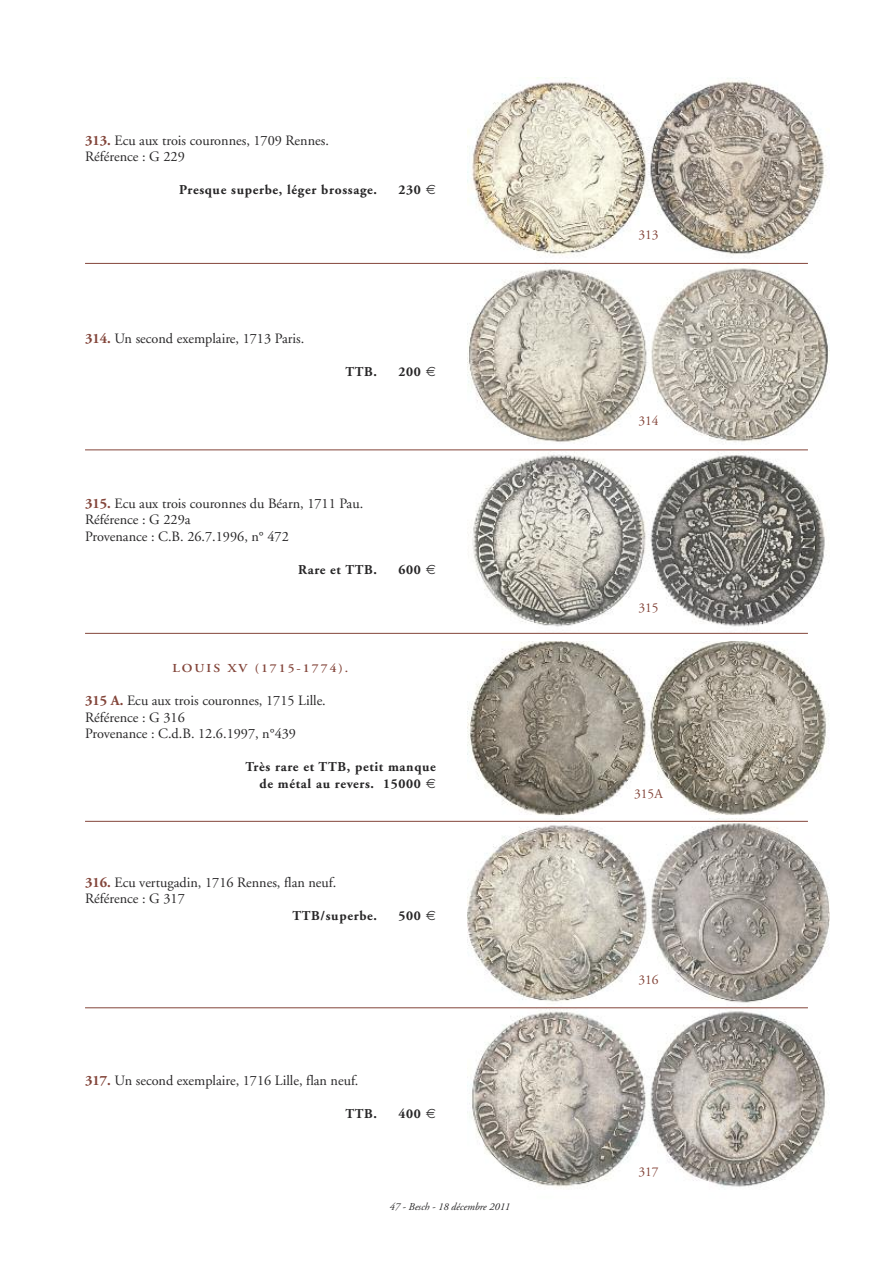
<style>
.page{position:relative;width:893px;height:1263px;background:#fff}
.page>*{position:absolute;margin:0;border:0;box-sizing:border-box;transform-origin:0 0}
.t1{font:14.25px/16.5px "Adobe Garamond";color:#272627}
.t2{font:700 13.5px/16.5px "Adobe Garamond";letter-spacing:.05em;color:#272627;text-align:center}
.t3{font:13.5px "Adobe Garamond";color:#83453a}
.t4{font:600 12.15px "Adobe Garamond";letter-spacing:.15em;color:#83453a;scale:1.11 1}
.t5{font:italic 10.5px "Adobe Garamond";color:#272627}
.s1{font-weight:700;color:#83453a}
</style>
<div class="page">
<img style="left:468px;top:78px;width:359px;height:179px">
<img style="left:468px;top:262px;width:361px;height:181px">
<img style="left:468px;top:451px;width:359px;height:182px">
<img style="left:468px;top:641px;width:361px;height:178px">
<img style="left:468px;top:820px;width:361px;height:183px">
<img style="left:468px;top:1008px;width:360px;height:179px">
<hr style="left:85px;top:263px;width:723px;height:1px;background:#83453a">
<hr style="left:85px;top:449px;width:723px;height:1px;background:#83453a">
<hr style="left:85px;top:633px;width:723px;height:1px;background:#83453a">
<hr style="left:85px;top:821px;width:723px;height:1px;background:#83453a">
<hr style="left:85px;top:1007px;width:723px;height:1px;background:#83453a">
<p class="t1" style="left:85px;top:133px;width:245px"><span class="s1">313.</span> Ecu aux trois couronnes, 1709 Rennes.<br>Référence : G 229</p>
<p class="t2" style="left:179px;top:183px;width:199px">Presque superbe, léger brossage.</p>
<p class="t2" style="left:399px;top:183px;width:24px">230</p>
<p class="t1" style="left:85px;top:331px;width:221px"><span class="s1">314.</span> Un second exemplaire, 1713 Paris.</p>
<p class="t2" style="left:345px;top:364px;width:33px">TTB.</p>
<p class="t2" style="left:399px;top:364px;width:24px">200</p>
<p class="t1" style="left:85px;top:496px;width:280px"><span class="s1">315.</span> Ecu aux trois couronnes du Béarn, 1711 Pau.<br>Référence : G 229a<br>Provenance : C.B. 26.7.1996, n° 472</p>
<p class="t2" style="left:298px;top:562px;width:80px">Rare et TTB.</p>
<p class="t2" style="left:399px;top:562px;width:24px">600</p>
<p class="t4" style="left:172px;top:664px;width:160px">LOUIS XV (1715-1774).</p>
<p class="t1" style="left:85px;top:694px;width:242px"><span class="s1">315 A.</span> Ecu aux trois couronnes, 1715 Lille.<br>Référence : G 316<br>Provenance : C.d.B. 12.6.1997, n°439</p>
<p class="t2" style="left:246px;top:760px;width:192px">Très rare et TTB, petit manque de métal au revers. 15000</p>
<p class="t1" style="left:85px;top:875px;width:253px"><span class="s1">316.</span> Ecu vertugadin, 1716 Rennes, flan neuf.<br>Référence : G 317</p>
<p class="t2" style="left:292px;top:908px;width:86px">TTB/superbe.</p>
<p class="t2" style="left:399px;top:908px;width:24px">500</p>
<p class="t1" style="left:85px;top:1073px;width:275px"><span class="s1">317.</span> Un second exemplaire, 1716 Lille, flan neuf.</p>
<p class="t2" style="left:345px;top:1106px;width:33px">TTB.</p>
<p class="t2" style="left:399px;top:1106px;width:24px">400</p>
<p class="t5" style="left:389px;top:1202px;width:122px">47 - Besch - 18 décembre 2011</p>
<p class="t3" style="left:638px;top:230px;width:22px">313</p>
<p class="t3" style="left:638px;top:416px;width:22px">314</p>
<p class="t3" style="left:638px;top:602px;width:22px">315</p>
<p class="t3" style="left:634px;top:788px;width:30px">315A</p>
<p class="t3" style="left:638px;top:974px;width:22px">316</p>
<p class="t3" style="left:638px;top:1166px;width:22px">317</p>
</div>
